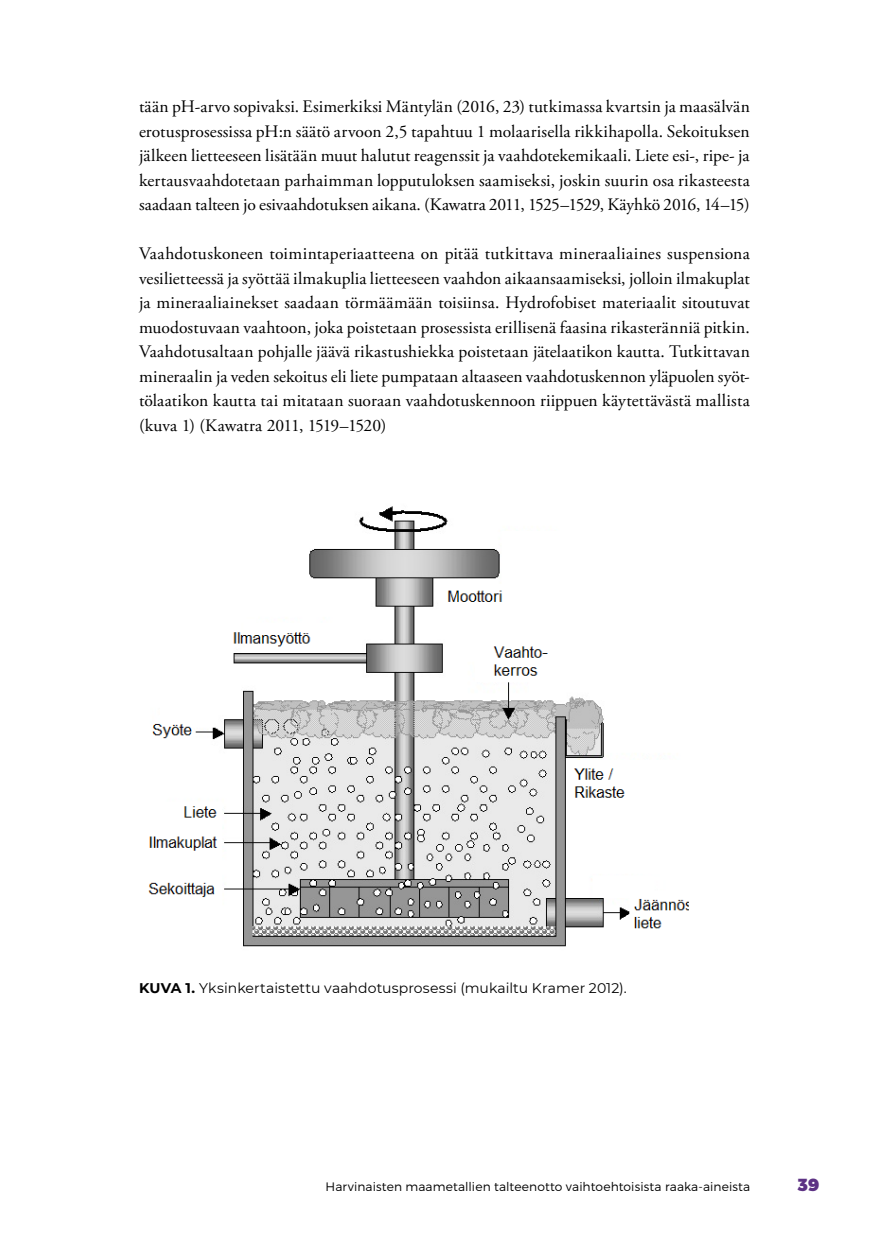
<style>
.page{position:relative;width:874px;height:1241px;background:#fff}
.page>*{position:absolute;margin:0;border:0;box-sizing:border-box;transform-origin:0 0}
.Leipis_ei_sisennystä{font:17.5px/24.5px "Adobe Garamond Pro";color:#000;text-align:justify}
.t1{font:900 17.5px "Montserrat";color:#5d3284}
.kuvaaja_kuvateksti{font:14px "Montserrat";letter-spacing:.005em;color:#000}
.t2{font:300 12.25px "Montserrat";letter-spacing:.01em;color:#000}
.s1{font-weight:700}
</style>
<div class="page">
<img style="left:148px;top:506px;width:540px;height:441px">
<p class="Leipis_ei_sisennystä" style="left:139px;top:95px;width:612px">tään pH-arvo sopivaksi. Esimerkiksi Mäntylän (2016, 23) tutkimassa kvartsin ja maasälvän erotusprosessissa pH:n säätö arvoon 2,5 tapahtuu 1 molaarisella rikkihapolla. Sekoituksen jälkeen lietteeseen lisätään muut halutut reagenssit ja vaahdotekemikaali. Liete esi-, ripe- ja kertausvaahdotetaan parhaimman lopputuloksen saamiseksi, joskin suurin osa rikasteesta saadaan talteen jo esivaahdotuksen aikana. (Kawatra 2011, 1525–1529, Käyhkö 2016, 14–15)</p>
<p class="Leipis_ei_sisennystä" style="left:139px;top:242px;width:612px">Vaahdotuskoneen toimintaperiaatteena on pitää tutkittava mineraaliaines suspensiona vesilietteessä ja syöttää ilmakuplia lietteeseen vaahdon aikaansaamiseksi, jolloin ilmakuplat ja mineraaliainekset saadaan törmäämään toisiinsa. Hydrofobiset materiaalit sitoutuvat muodostuvaan vaahtoon, joka poistetaan prosessista erillisenä faasina rikasteränniä pitkin.<br>Vaahdotusaltaan pohjalle jäävä rikastushiekka poistetaan jätelaatikon kautta. Tutkittavan mineraalin ja veden sekoitus eli liete pumpataan altaaseen vaahdotuskennon yläpuolen syöt&shy;tölaatikon kautta tai mitataan suoraan vaahdotuskennoon riippuen käytettävästä mallista (kuva 1) (Kawatra 2011, 1519–1520)</p>
<p class="kuvaaja_kuvateksti" style="left:139px;top:977px;width:489px"><span class="s1">KUVA 1.</span> Yksinkertaistettu vaahdotusprosessi (mukailtu Kramer 2012).</p>
<p class="t2" style="left:325px;top:1178px;width:426px">Harvinaisten maametallien talteenotto vaihtoehtoisista raaka-aineista</p>
<p class="t1" style="left:797px;top:1173px;width:23px">39</p>
</div>
